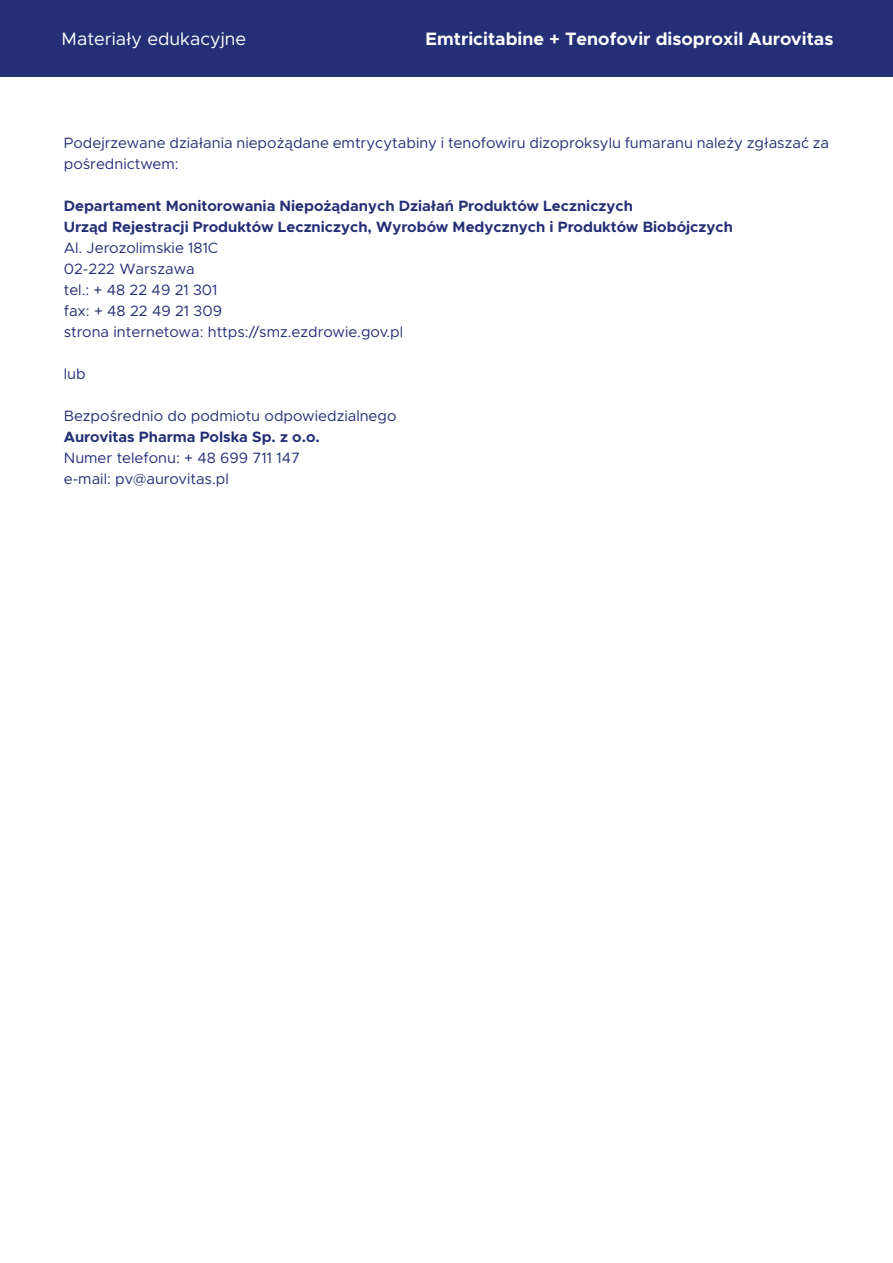
<style>
.page{position:relative;width:893px;height:1263px;background:#fff}
.page>*{position:absolute;margin:0;border:0;box-sizing:border-box;transform-origin:0 0}
.t1{font:700 18px "Metropolis";color:#fff}
.t2{font:18px "Metropolis";color:#fff}
.t3{font:15px/21px "Metropolis";color:#242f75}
.t4{font:700 15px/21px "Metropolis";color:#242f75}
</style>
<div class="page">
<div style="left:0;top:0;width:893px;height:77px;background:#242f75"></div>
<p class="t2" style="left:62px;top:28px;width:186px">Materiały edukacyjne</p>
<p class="t1" style="left:426px;top:28px;width:409px">Emtricitabine + Tenofovir disoproxil Aurovitas</p>
<p class="t3" style="left:64px;top:132px;width:767px">Podejrzewane działania niepożądane emtrycytabiny i tenofowiru dizoproksylu fumaranu należy zgłaszać za pośrednictwem:</p>
<p class="t4" style="left:64px;top:195px;width:671px">Departament Monitorowania Niepożądanych Działań Produktów Leczniczych<br>Urząd Rejestracji Produktów Leczniczych, Wyrobów Medycznych i Produktów Biobójczych</p>
<p class="t3" style="left:64px;top:237px;width:341px">Al. Jerozolimskie 181C<br>02-222 Warszawa<br>tel.: + 48 22 49 21 301<br>fax: + 48 22 49 21 309<br>strona internetowa: https://smz.ezdrowie.gov.pl</p>
<p class="t3" style="left:64px;top:363px;width:23px">lub</p>
<p class="t3" style="left:64px;top:405px;width:334px">Bezpośrednio do podmiotu odpowiedzialnego</p>
<p class="t4" style="left:64px;top:426px;width:258px">Aurovitas Pharma Polska Sp. z o.o.</p>
<p class="t3" style="left:64px;top:447px;width:238px">Numer telefonu: + 48 699 711 147 e-mail: pv@aurovitas.pl</p>
</div>
